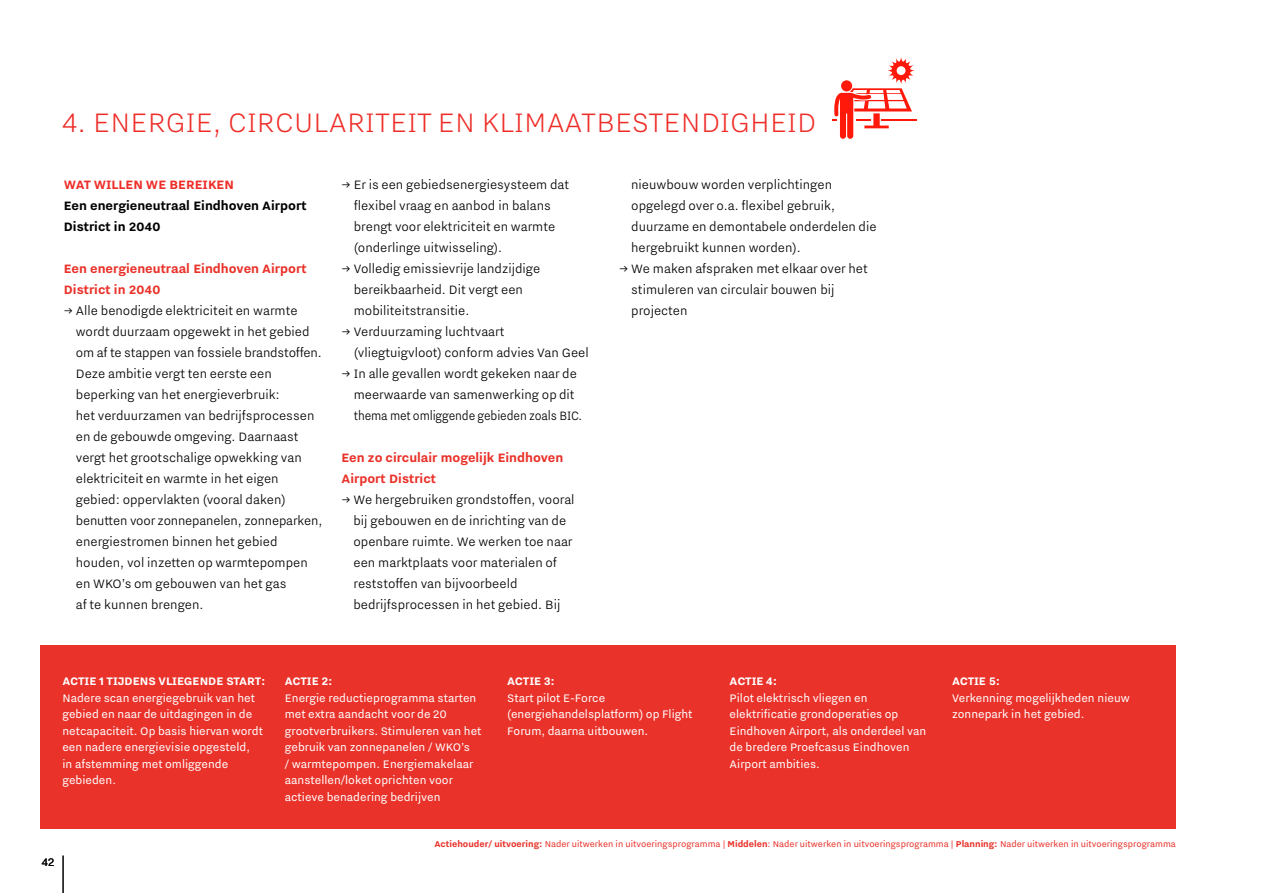
<style>
.page{position:relative;width:1263px;height:893px;background:#fff}
.page>*{position:absolute;margin:0;border:0;box-sizing:border-box;transform-origin:0 0}
.t1{font:300 33px "Nitti Eindhoven";letter-spacing:.005em;color:#ee2d28}
.t2{font:300 15px/21px "Nitti Eindhoven";color:#000}
.t3{font:700 15px/21px "Nitti Eindhoven";color:#e9322a}
.t4{font:700 15px/21px "Nitti Eindhoven";color:#000}
.t5{font:700 15px "Nitti Eindhoven";color:#ee2d28}
.t6{font:13.5px/16.5px "Nitti Eindhoven";color:#fff}
.t7{font:700 13.5px "Nitti Eindhoven";letter-spacing:-.005em;color:#fff}
.t8{font:13.5px "Nitti Eindhoven";color:#000}
.t9{font:10.5px "Nitti Eindhoven";color:#e9322a}
.s1{font-weight:700}
</style>
<div class="page">
<hr style="left:63px;top:855px;width:1px;height:38px;background:#000">
<svg style="left:832px;top:57px;width:82px;height:82px"></svg>
<hr style="left:882px;top:119px;width:35px;height:2px;background:#ff190a">
<div style="left:40px;top:646px;width:1136px;height:183px;background:#e9322a"></div>
<h1 class="t1" style="left:63px;top:105px;width:755px">4. ENERGIE, CIRCULARITEIT EN KLIMAATBESTENDIGHEID</h1>
<p class="t5" style="left:64px;top:176px;width:172px">WAT WILLEN WE BEREIKEN</p>
<p class="t4" style="left:64px;top:195px;width:244px">Een energieneutraal Eindhoven Airport<br>District in 2040</p>
<p class="t3" style="left:64px;top:258px;width:244px">Een energieneutraal Eindhoven Airport<br>District in 2040</p>
<p class="t2" style="left:76px;top:300px;width:248px;text-indent:-12px">→ Alle benodigde elektriciteit en warmte wordt duurzaam opgewekt in het gebied om af te stappen van fossiele brandstoffen.<br>Deze ambitie vergt ten eerste een beperking van het energieverbruik:<br>het verduurzamen van bedrijfsprocessen en de gebouwde omgeving. Daarnaast vergt het grootschalige opwekking van elektriciteit en warmte in het eigen gebied: oppervlakten (vooral daken) benutten voor zonnepanelen, zonneparken, energiestromen binnen het gebied houden, vol inzetten op warmtepompen en WKO’s om gebouwen van het gas<br>af te kunnen brengen.</p>
<p class="t2" style="left:354px;top:174px;width:217px;text-indent:-12px">→ Er is een gebiedsenergiesysteem dat flexibel vraag en aanbod in balans brengt voor elektriciteit en warmte (onderlinge uitwisseling).</p>
<p class="t2" style="left:354px;top:258px;width:188px;text-indent:-12px">→ Volledig emissievrije landzijdige bereikbaarheid. Dit vergt een mobiliteitstransitie.</p>
<p class="t2" style="left:354px;top:321px;width:236px;text-indent:-12px">→ Verduurzaming luchtvaart (vliegtuigvloot) conform advies Van Geel</p>
<p class="t2" style="left:354px;top:363px;width:230px;text-indent:-12px">→ In alle gevallen wordt gekeken naar de meerwaarde van samenwerking op dit thema met omliggende gebieden zoals BIC.</p>
<p class="t3" style="left:341px;top:447px;width:223px">Een zo circulair mogelijk Eindhoven<br>Airport District</p>
<p class="t2" style="left:353px;top:489px;width:223px;text-indent:-12px">→ We hergebruiken grondstoffen, vooral bij gebouwen en de inrichting van de openbare ruimte. We werken toe naar een marktplaats voor materialen of reststoffen van bijvoorbeeld bedrijfsprocessen in het gebied. Bij</p>
<p class="t2" style="left:631px;top:174px;width:247px">nieuwbouw worden verplichtingen opgelegd over o.a. flexibel gebruik, duurzame en demontabele onderdelen die hergebruikt kunnen worden).</p>
<p class="t2" style="left:631px;top:258px;width:238px;text-indent:-12px">→ We maken afspraken met elkaar over het stimuleren van circulair bouwen bij projecten</p>
<p class="t7" style="left:62px;top:674px;width:204px">ACTIE 1 TIJDENS VLIEGENDE START:</p>
<p class="t6" style="left:62px;top:690px;width:202px">Nadere scan energiegebruik van het gebied en naar de uitdagingen in de netcapaciteit. Op basis hiervan wordt een nadere energievisie opgesteld, in afstemming met omliggende gebieden.</p>
<p class="t8" style="left:42px;top:855px;width:14px">42</p>
<p class="t7" style="left:285px;top:674px;width:49px">ACTIE 2:</p>
<p class="t6" style="left:285px;top:690px;width:198px">Energie reductieprogramma starten met extra aandacht voor de 20 grootverbruikers. Stimuleren van het gebruik van zonnepanelen / WKO’s<br>/ warmtepompen. Energiemakelaar aanstellen/loket oprichten voor actieve benadering bedrijven</p>
<p class="t7" style="left:507px;top:674px;width:49px">ACTIE 3:</p>
<p class="t6" style="left:507px;top:690px;width:187px">Start pilot E-Force (energiehandelsplatform) op Flight<br>Forum, daarna uitbouwen.</p>
<p class="t7" style="left:730px;top:674px;width:49px">ACTIE 4:</p>
<p class="t6" style="left:730px;top:689px;width:198px">Pilot elektrisch vliegen en elektrificatie grondoperaties op<br>Eindhoven Airport, als onderdeel van de bredere Proefcasus Eindhoven<br>Airport ambities.</p>
<p class="t7" style="left:952px;top:674px;width:50px">ACTIE 5:</p>
<p class="t6" style="left:952px;top:689px;width:179px">Verkenning mogelijkheden nieuw zonnepark in het gebied.</p>
<p class="t9" style="left:434px;top:838px;width:743px"><span class="s1">Actiehouder/ uitvoering:</span> Nader uitwerken in uitvoeringsprogramma | <span class="s1">Middelen</span>: Nader uitwerken in uitvoeringsprogramma | <span class="s1">Planning:</span> Nader uitwerken in uitvoeringsprogramma</p>
</div>
